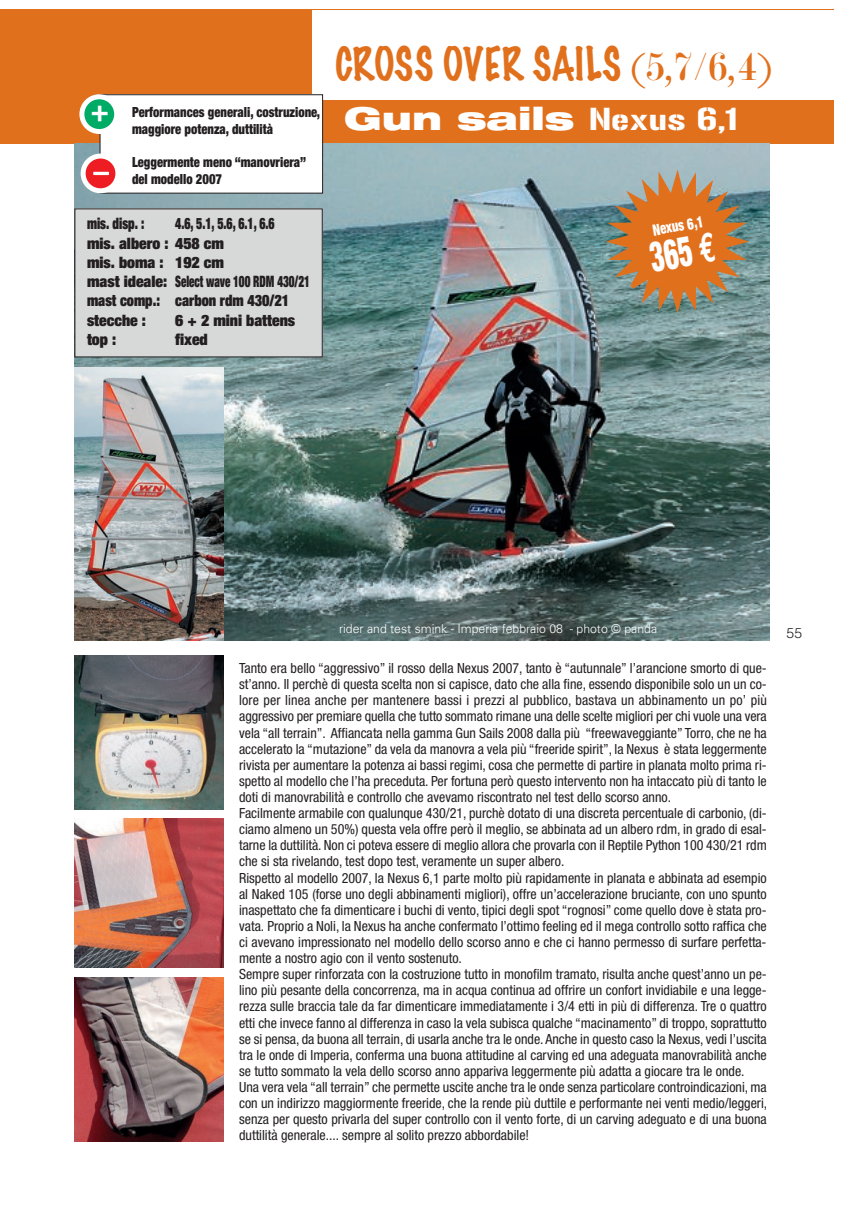
<style>
.page{position:relative;width:844px;height:1216px;background:#fff}
.page>*{position:absolute;margin:0;border:0;box-sizing:border-box;transform-origin:0 0}
.t1{font:100 42px "Marker Felt";color:#e1701d;scale:.9 1}
.t2{font:900 condensed 42px "Helvetica Neue";color:#fff;scale:.65 1}
.t3{font:900 expanded 31.5px "Helvetica Neue";color:#fff;scale:1.15 1}
.t4{font:31.5px/60px "Stencil";color:#fff}
.t5{font:900 expanded 15.75px/19.2px "Helvetica Neue";color:#231f20;scale:.75 1}
.t6{font:900 expanded 15.75px "Helvetica Neue";color:#231f20}
.t7{font:900 expanded 15.75px "Helvetica Neue";color:#231f20;scale:.8 1}
.t8{font:900 condensed 15.75px "Helvetica Neue";color:#fff;scale:.8 1}
.t9{font:condensed 14px/16.1px "Helvetica Neue";color:#231f20}
.t10{font:900 condensed 14px/16.8px "Helvetica Neue";color:#231f20;scale:.9 1}
.t11{font:300 14px "Helvetica";color:#231f20}
.t12{font:300 12.25px "Univers";color:#fff}
.s1{font-family:"Modern";font-weight:400}
.s2{font-family:"Gunplay";font-weight:400;font-stretch:normal}
.s3{font-family:"Euro Mono";font-weight:700;font-stretch:normal}
</style>
<div class="page">
<div style="left:0;top:10px;width:833px;height:134px;background:#e1701d"></div>
<div style="left:313px;top:10px;width:520px;height:89px;background:#fff"></div>
<img style="left:74px;top:144px;width:695px;height:496px">
<div style="left:75px;top:209px;width:247px;height:148px;background:#d7d8d8"></div>
<img style="left:606px;top:170px;width:142px;height:143px">
<img style="left:74px;top:367px;width:149px;height:273px">
<img style="left:74px;top:655px;width:149px;height:154px">
<img style="left:74px;top:819px;width:149px;height:148px">
<img style="left:74px;top:977px;width:149px;height:164px">
<div style="left:100px;top:95px;width:222px;height:98px;background:#fff"></div>
<div style="left:100px;top:94px;width:223px;height:99px;border:1px solid #231f20"></div>
<div style="left:79px;top:94px;width:40px;height:40px;background:#fff;border-radius:50%"></div>
<div style="left:84px;top:99px;width:30px;height:30px;background:#00ab66;border-radius:50%"></div>
<div style="left:81px;top:153px;width:39px;height:40px;background:#fff;border-radius:50%"></div>
<div style="left:86px;top:158px;width:29px;height:30px;background:#ee1d23;border-radius:50%"></div>
<h2 class="t4" style="left:91px;top:84px;width:20px">+ -</h2>
<p class="t10" style="left:132px;top:104px;width:210px">Performances generali, costruzione, maggiore potenza, duttilità</p>
<p class="t10" style="left:132px;top:153px;width:195px">Leggermente meno “manovriera” del modello 2007</p>
<p class="t7" style="left:87px;top:214px;width:73px">mis. disp. :</p>
<p class="t5" style="left:87px;top:214px;width:299px;text-indent:88px">4.6, 5.1, 5.6, 6.1, 6.6<br>mis. albero : 458 cm<br>mis. boma : 192 cm<br>mast ideale: Select wave 100 RDM 430/21 mast comp.: carbon rdm 430/21 stecche :</p>
<p class="t6" style="left:175px;top:310px;width:121px">6 + 2 mini battens</p>
<p class="t6" style="left:87px;top:329px;width:31px">top :</p>
<p class="t6" style="left:175px;top:329px;width:34px">fixed</p>
<h1 class="t1" style="left:335px;top:44px;width:486px">CROSS OVER SAILS <span class="s1">(5,7/ 6,4)</span></h1>
<h2 class="t3" style="left:344px;top:98px;width:343px">Gun sails <span class="s2">Nexus 6,1</span></h2>
<p class="t8" style="left:651px;top:220px;width:66px;rotate:-10deg">Nexus 6,1</p>
<h1 class="t2" style="left:645px;top:232px;width:110px;rotate:-10deg">365 <span class="s3">€</span></h1>
<p class="t12" style="left:339px;top:621px;width:319px">rider and test smink - Imperia febbraio 08 - photo © panda</p>
<p class="t9" style="left:239px;top:660px;width:529px">Tanto era bello “aggressivo” il rosso della Nexus 2007, tanto è “autunnale” l’arancione smorto di que&shy;st’anno. Il perchè di questa scelta non si capisce, dato che alla fine, essendo disponibile solo un un co&shy;lore per linea anche per mantenere bassi i prezzi al pubblico, bastava un abbinamento un po’ più aggressivo per premiare quella che tutto sommato rimane una delle scelte migliori per chi vuole una vera vela “all terrain”. Affiancata nella gamma Gun Sails 2008 dalla più “freewaveggiante” Torro, che ne ha accelerato la “mutazione” da vela da manovra a vela più “freeride spirit”, la Nexus è stata leggermente rivista per aumentare la potenza ai bassi regimi, cosa che permette di partire in planata molto prima ri&shy;spetto al modello che l’ha preceduta. Per fortuna però questo intervento non ha intaccato più di tanto le doti di manovrabilità e controllo che avevamo riscontrato nel test dello scorso anno.<br>Facilmente armabile con qualunque 430/21, purchè dotato di una discreta percentuale di carbonio, (di&shy;ciamo almeno un 50%) questa vela offre però il meglio, se abbinata ad un albero rdm, in grado di esal&shy;tarne la duttilità. Non ci poteva essere di meglio allora che provarla con il Reptile Python 100 430/21 rdm che si sta rivelando, test dopo test, veramente un super albero.<br>Rispetto al modello 2007, la Nexus 6,1 parte molto più rapidamente in planata e abbinata ad esempio al Naked 105 (forse uno degli abbinamenti migliori), offre un’accelerazione bruciante, con uno spunto inaspettato che fa dimenticare i buchi di vento, tipici degli spot “rognosi” come quello dove è stata pro&shy;vata. Proprio a Noli, la Nexus ha anche confermato l’ottimo feeling ed il mega controllo sotto raffica che ci avevano impressionato nel modello dello scorso anno e che ci hanno permesso di surfare perfetta&shy;mente a nostro agio con il vento sostenuto.<br>Sempre super rinforzata con la costruzione tutto in monofilm tramato, risulta anche quest’anno un pe&shy;lino più pesante della concorrenza, ma in acqua continua ad offrire un confort invidiabile e una legge&shy;rezza sulle braccia tale da far dimenticare immediatamente i 3/4 etti in più di differenza. Tre o quattro etti che invece fanno al differenza in caso la vela subisca qualche “macinamento” di troppo, soprattutto se si pensa, da buona all terrain, di usarla anche tra le onde. Anche in questo caso la Nexus, vedi l’uscita tra le onde di Imperia, conferma una buona attitudine al carving ed una adeguata manovrabilità anche se tutto sommato la vela dello scorso anno appariva leggermente più adatta a giocare tra le onde.<br>Una vera vela “all terrain” che permette uscite anche tra le onde senza particolare controindicazioni, ma con un indirizzo maggiormente freeride, che la rende più duttile e performante nei venti medio/leggeri, senza per questo privarla del super controllo con il vento forte, di un carving adeguato e di una buona duttilità generale.... sempre al solito prezzo abbordabile!</p>
<p class="t11" style="left:786px;top:624px;width:17px">55</p>
</div>
